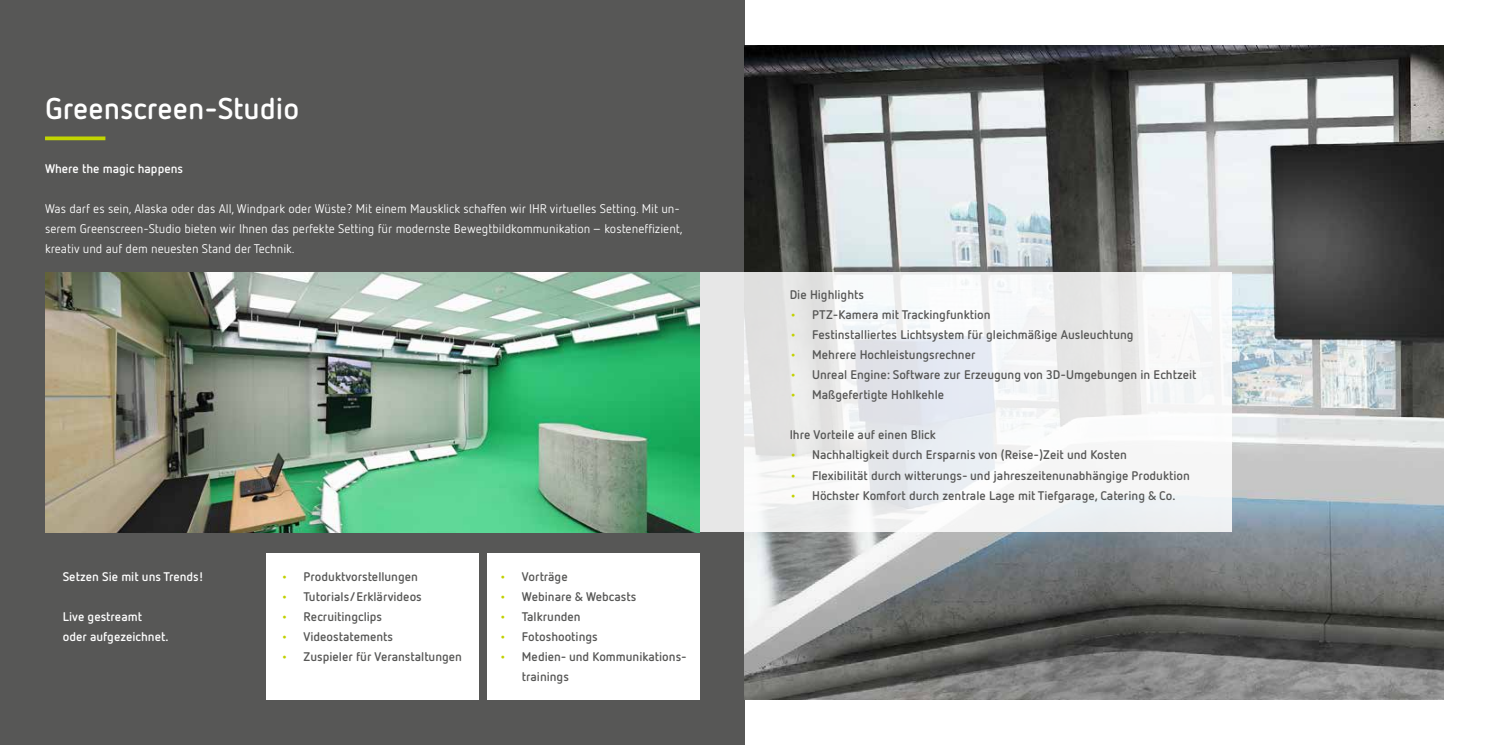
<style>
.page{position:relative;width:1489px;height:745px;background:#fff}
.page>*{position:absolute;margin:0;border:0;box-sizing:border-box;transform-origin:0 0}
.t1{font:700 30px "Netto OT";color:#fff}
.t2{font:700 12.5px/20px "Netto OT";color:#575756}
.t3{font:12.5px/20px "Netto OT";color:#fff}
.t4{font:700 12.5px/20px "Netto OT";color:#fff}
.s1{color:#c1d100}
</style>
<div class="page">
<div style="left:0;top:0;width:744px;height:744px;background:#575756"></div>
<img style="left:744px;top:45px;width:699px;height:654px">
<svg style="left:699px;top:272px;width:532px;height:260px"></svg>
<svg style="left:45px;top:136px;width:60px;height:4px"></svg>
<div style="left:266px;top:553px;width:213px;height:146px;background:#fff"></div>
<div style="left:487px;top:553px;width:213px;height:146px;background:#fff"></div>
<img style="left:45px;top:272px;width:654px;height:260px">
<h1 class="t1" style="left:45px;top:90px;width:256px">Greenscreen-Studio</h1>
<p class="t4" style="left:45px;top:158px;width:140px">Where the magic happens</p>
<p class="t3" style="left:45px;top:198px;width:639px">Was darf es sein, Alaska oder das All, Windpark oder Wüste? Mit einem Mausklick schaffen wir IHR virtuelles Setting. Mit un&shy;serem Greenscreen-Studio bieten wir Ihnen das perfekte Setting für modernste Bewegtbildkommunikation – kosteneffizient, kreativ und auf dem neuesten Stand der Technik.</p>
<p class="t4" style="left:63px;top:566px;width:142px">Setzen Sie mit uns Trends!</p>
<p class="t4" style="left:63px;top:606px;width:107px">Live gestreamt oder aufgezeichnet.</p>
<p class="t2" style="left:281px;top:566px;width:138px"><span class="s1">•</span> Produktvorstellungen</p>
<p class="t2" style="left:281px;top:586px;width:142px"><span class="s1">•</span> Tutorials/Erklärvideos</p>
<p class="t2" style="left:281px;top:606px;width:103px"><span class="s1">•</span> Recruitingclips</p>
<p class="t2" style="left:281px;top:626px;width:113px"><span class="s1">•</span> Videostatements</p>
<p class="t2" style="left:281px;top:646px;width:182px"><span class="s1">•</span> Zuspieler für Veranstaltungen</p>
<p class="t2" style="left:499px;top:566px;width:70px"><span class="s1">•</span> Vorträge</p>
<p class="t2" style="left:499px;top:586px;width:138px"><span class="s1">•</span> Webinare &amp; Webcasts</p>
<p class="t2" style="left:499px;top:606px;width:83px"><span class="s1">•</span> Talkrunden</p>
<p class="t2" style="left:499px;top:626px;width:100px"><span class="s1">•</span> Fotoshootings</p>
<p class="t2" style="left:522px;top:646px;width:166px;text-indent:-22px"><span class="s1">•</span> Medien- und Kommunikations&shy;trainings</p>
<p class="t2" style="left:789px;top:284px;width:76px">Die Highlights</p>
<p class="t2" style="left:789px;top:304px;width:202px"><span class="s1">•</span> PTZ-Kamera mit Trackingfunktion</p>
<p class="t2" style="left:789px;top:324px;width:345px"><span class="s1">•</span> Festinstalliertes Lichtsystem für gleichmäßige Ausleuchtung</p>
<p class="t2" style="left:789px;top:344px;width:187px"><span class="s1">•</span> Mehrere Hochleistungsrechner</p>
<p class="t2" style="left:789px;top:364px;width:408px"><span class="s1">•</span> Unreal Engine: Software zur Erzeugung von 3D-Umgebungen in Echtzeit</p>
<p class="t2" style="left:789px;top:384px;width:156px"><span class="s1">•</span> Maßgefertigte Hohlkehle</p>
<p class="t2" style="left:789px;top:424px;width:147px">Ihre Vorteile auf einen Blick</p>
<p class="t2" style="left:789px;top:444px;width:338px"><span class="s1">•</span> Nachhaltigkeit durch Ersparnis von (Reise-)Zeit und Kosten</p>
<p class="t2" style="left:789px;top:464px;width:401px"><span class="s1">•</span> Flexibilität durch witterungs- und jahreszeitenunabhängige Produktion</p>
<p class="t2" style="left:789px;top:484px;width:387px"><span class="s1">•</span> Höchster Komfort durch zentrale Lage mit Tiefgarage, Catering &amp; Co.</p>
</div>
